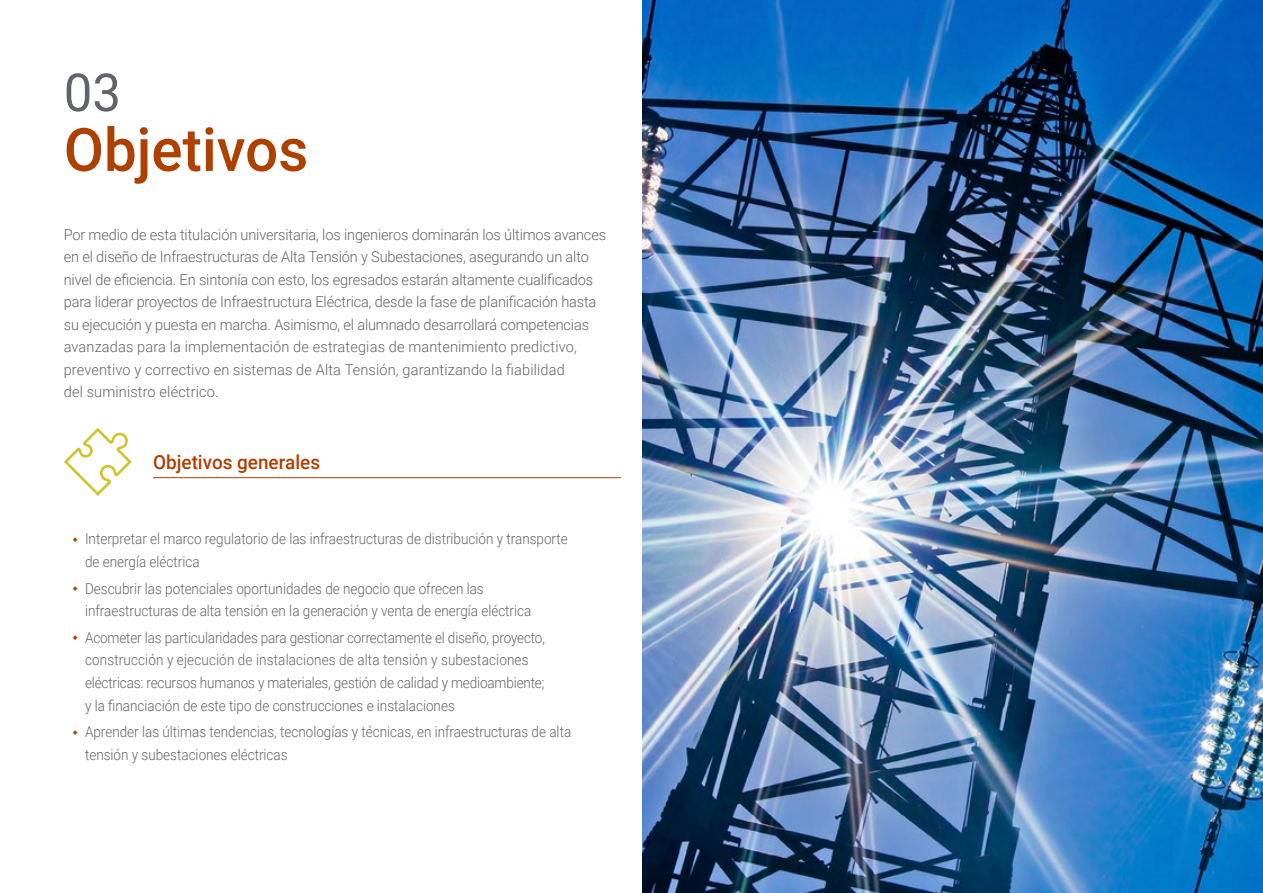
<style>
.page{position:relative;width:1263px;height:893px;background:#fff}
.page>*{position:absolute;margin:0;border:0;box-sizing:border-box;transform-origin:0 0}
.t1{font:500 60px "Roboto";color:#ae4000}
.t2{font:52.5px "Roboto";color:#61646a}
.t3{font:500 19.5px "Roboto";color:#ae4000}
.t4{font:300 15px/22.5px "Roboto";color:#61646a;scale:.9 1}
.t5{font:300 15px/22.5px "Roboto";color:#61646a}
</style>
<div class="page">
<img style="left:642px;top:0;width:621px;height:893px">
<hr style="left:153px;top:477px;width:468px;height:1px;background:#ae4000">
<svg style="left:64px;top:428px;width:68px;height:68px"></svg>
<h2 class="t2" style="left:64px;top:56px;width:59px">03</h2>
<h1 class="t1" style="left:64px;top:108px;width:246px">Objetivos</h1>
<p class="t5" style="left:64px;top:222px;width:544px">Por medio de esta titulación universitaria, los ingenieros dominarán los últimos avances en el diseño de Infraestructuras de Alta Tensión y Subestaciones, asegurando un alto nivel de eficiencia. En sintonía con esto, los egresados estarán altamente cualificados para liderar proyectos de Infraestructura Eléctrica, desde la fase de planificación hasta su ejecución y puesta en marcha. Asimismo, el alumnado desarrollará competencias avanzadas para la implementación de estrategias de mantenimiento predictivo, preventivo y correctivo en sistemas de Alta Tensión, garantizando la fiabilidad<br>del suministro eléctrico.</p>
<h3 class="t3" style="left:153px;top:449px;width:169px">Objetivos generales</h3>
<p class="t4" style="left:85px;top:527px;width:538px">Interpretar el marco regulatorio de las infraestructuras de distribución y transporte de energía eléctrica</p>
<p class="t4" style="left:85px;top:577px;width:497px">Descubrir las potenciales oportunidades de negocio que ofrecen las infraestructuras de alta tensión en la generación y venta de energía eléctrica</p>
<p class="t4" style="left:85px;top:626px;width:512px">Acometer las particularidades para gestionar correctamente el diseño, proyecto, construcción y ejecución de instalaciones de alta tensión y subestaciones eléctricas: recursos humanos y materiales, gestión de calidad y medioambiente; y la financiación de este tipo de construcciones e instalaciones</p>
<p class="t4" style="left:85px;top:720px;width:542px">Aprender las últimas tendencias, tecnologías y técnicas, en infraestructuras de alta tensión y subestaciones eléctricas</p>
</div>
